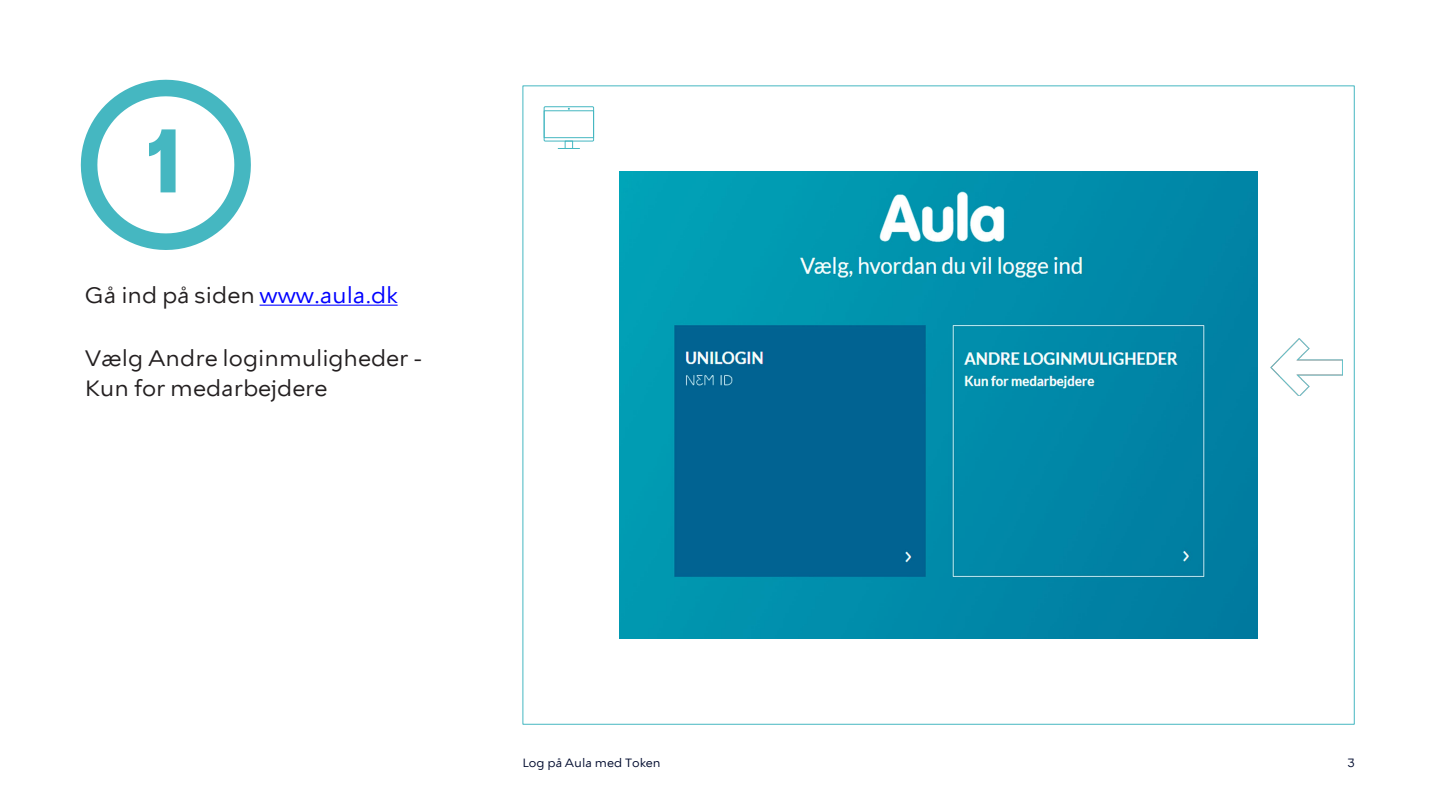
<style>
.page{position:relative;width:1440px;height:810px;background:#fff}
.page>*{position:absolute;margin:0;border:0;box-sizing:border-box;transform-origin:0 0}
.t1{font:700 90px "KBH";color:#45b7c1}
.t2{font:22.5px/29.8px "KBH Tekst";color:#231f20}
.Slide{font:12px "KBH Tekst";color:#000b2e}
.s1{color:#00f}
</style>
<div class="page">
<svg style="left:80px;top:79px;width:171px;height:171px"></svg>
<svg style="left:260px;top:305px;width:138px;height:1px"></svg>
<svg style="left:558px;top:148px;width:22px;height:1px"></svg>
<div style="left:565px;top:141px;width:8px;height:8px;border:1px solid #45b7c1"></div>
<svg style="left:543px;top:106px;width:51px;height:36px"></svg>
<img style="left:620px;top:172px;width:637px;height:466px">
<img style="left:1270px;top:339px;width:73px;height:57px">
<h2 class="t1" style="left:146px;top:106px;width:40px">1</h2>
<p class="t2" style="left:85px;top:280px;width:314px">Gå ind på siden <span class="s1">www.aula.dk</span></p>
<p class="t2" style="left:85px;top:343px;width:339px">Vælg Andre loginmuligheder -<br>Kun for medarbejdere</p>
<p class="Slide" style="left:523px;top:755px;width:140px">Log på Aula med Token</p>
<p class="Slide" style="left:1347px;top:755px;width:9px">3</p>
</div>
